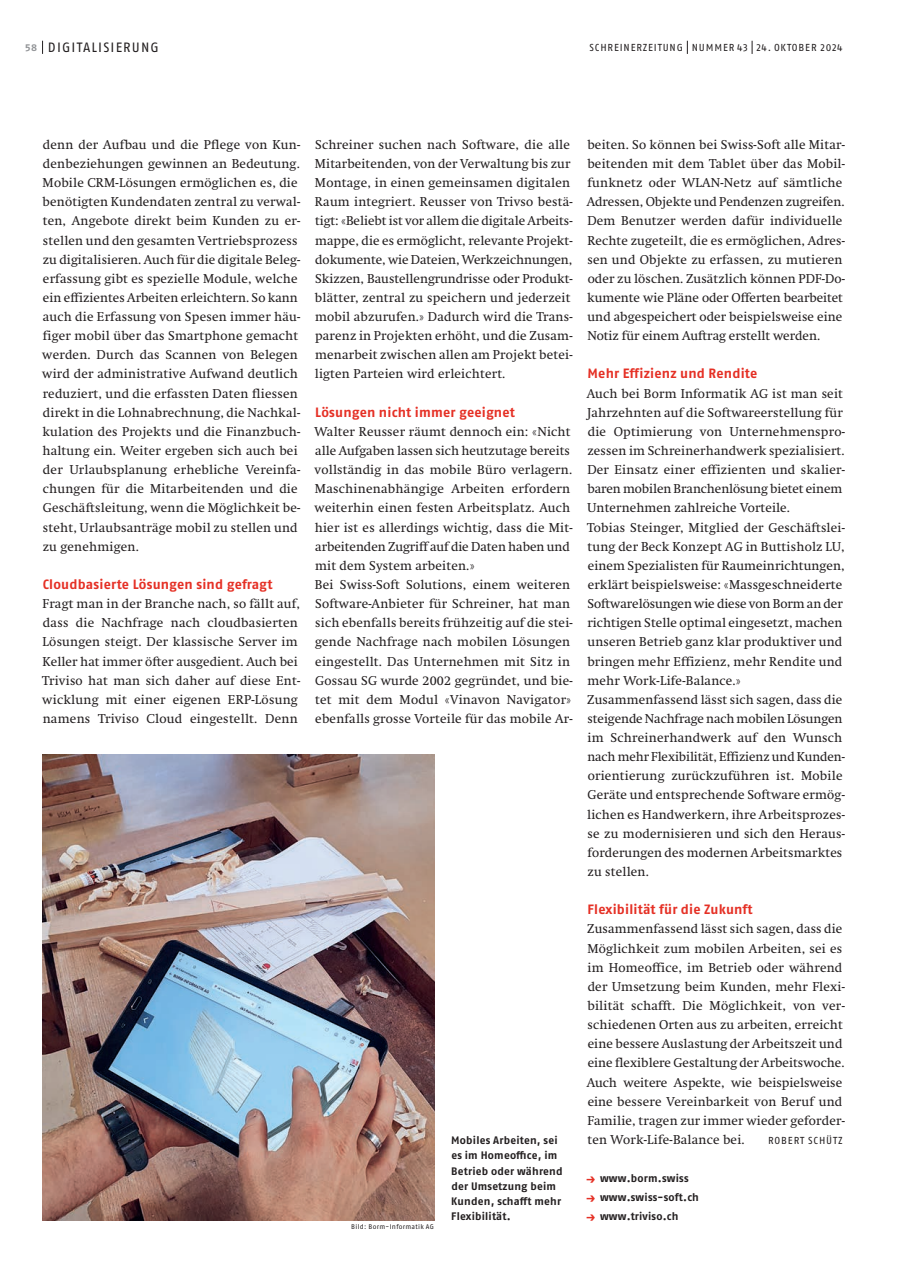
<style>
.page{position:relative;width:915px;height:1263px;background:#fff}
.page>*{position:absolute;margin:0;border:0;box-sizing:border-box;transform-origin:0 0}
.t1{font:700 13.5px "Fago OT";letter-spacing:.015em;color:#e53025}
.t2{font:13.5px "Fago OT";letter-spacing:.085em;color:#231f20}
.t3{font:12.75px/19.2px "Swift";letter-spacing:.02em;color:#231f20}
.t4{font:700 10.8px/15.3px "Fago OT";letter-spacing:.02em;color:#231f20}
.t5{font:10.2px "Fago OT";letter-spacing:.085em;color:#231f20}
.t6{font:6.75px "Fago OT";letter-spacing:.04em;color:#231f20}
.s1{font-weight:700;font-size:10.2px;color:#939598}
.s2{font-size:12px;color:#e53025}
</style>
<div class="page">
<img style="left:43px;top:755px;width:391px;height:465px">
<svg style="left:42px;top:41px;width:1px;height:13px"></svg>
<svg style="left:686px;top:41px;width:1px;height:13px"></svg>
<svg style="left:751px;top:41px;width:1px;height:13px"></svg>
<p class="t2" style="left:25px;top:39px;width:135px"><span class="s1">58</span> DIGITALISIERUNG</p>
<p class="t5" style="left:589px;top:41px;width:25px">SCHREINER</p>
<p class="t5" style="left:642px;top:41px;width:26px">ZEITUNG</p>
<p class="t5" style="left:688px;top:41px;width:106px">NUMMER 43 24. OKTOB</p>
<p class="t5" style="left:805px;top:41px;width:39px">ER 2024</p>
<p class="t3" style="left:42px;top:135px;width:259px">denn der Aufbau und die Pflege von Kun&shy;denbeziehungen gewinnen an Bedeutung.<br>Mobile CRM-Lösungen ermöglichen es, die benötigten Kundendaten zentral zu verwal&shy;ten, Angebote direkt beim Kunden zu er&shy;stellen und den gesamten Vertriebsprozess zu digitalisieren. Auch für die digitale Beleg&shy;erfassung gibt es spezielle Module, welche ein effizientes Arbeiten erleichtern. So kann auch die Erfassung von Spesen immer häu&shy;figer mobil über das Smartphone gemacht werden. Durch das Scannen von Belegen wird der administrative Aufwand deutlich reduziert, und die erfassten Daten fliessen direkt in die Lohnabrechnung, die Nachkal&shy;kulation des Projekts und die Finanzbuch&shy;haltung ein. Weiter ergeben sich auch bei der Urlaubsplanung erhebliche Vereinfa&shy;chungen für die Mitarbeitenden und die Geschäftsleitung, wenn die Möglichkeit be&shy;steht, Urlaubsanträge mobil zu stellen und zu genehmigen.</p>
<p class="t1" style="left:43px;top:576px;width:231px">Cloudbasierte Lösungen sind gefragt</p>
<p class="t3" style="left:42px;top:594px;width:259px">Fragt man in der Branche nach, so fällt auf, dass die Nachfrage nach cloudbasierten Lösungen steigt. Der klassische Server im Keller hat immer öfter ausgedient. Auch bei Triviso hat man sich daher auf diese Ent&shy;wicklung mit einer eigenen ERP-Lösung namens Triviso Cloud eingestellt. Denn</p>
<p class="t3" style="left:315px;top:135px;width:259px">Schreiner suchen nach Software, die alle Mitarbeitenden, von der Verwaltung bis zur Montage, in einen gemeinsamen digitalen Raum integriert. Reusser von Trivso bestä&shy;tigt: «Beliebt ist vor allem die digitale Arbeits&shy;mappe, die es ermöglicht, relevante Projekt&shy;dokumente, wie Dateien, Werkzeichnungen, Skizzen, Baustellengrundrisse oder Produkt&shy;blätter, zentral zu speichern und jederzeit mobil abzurufen.» Dadurch wird die Trans&shy;parenz in Projekten erhöht, und die Zusam&shy;menarbeit zwischen allen am Projekt betei&shy;ligten Parteien wird erleichtert.</p>
<p class="t1" style="left:315px;top:404px;width:201px">Lösungen nicht immer geeignet</p>
<p class="t3" style="left:314px;top:422px;width:259px">Walter Reusser räumt dennoch ein: «Nicht alle Aufgaben lassen sich heutzutage bereits vollständig in das mobile Büro verlagern.<br>Maschinenabhängige Arbeiten erfordern weiterhin einen festen Arbeitsplatz. Auch hier ist es allerdings wichtig, dass die Mit&shy;arbeitenden Zugriff auf die Daten haben und mit dem System arbeiten.»<br>Bei Swiss-Soft Solutions, einem weiteren Software-Anbieter für Schreiner, hat man sich ebenfalls bereits frühzeitig auf die stei&shy;gende Nachfrage nach mobilen Lösungen eingestellt. Das Unternehmen mit Sitz in Gossau SG wurde 2002 gegründet, und bie&shy;tet mit dem Modul «Vinavon Navigator» ebenfalls grosse Vorteile für das mobile Ar-</p>
<p class="t6" style="left:351px;top:1222px;width:80px">BILD: BORM-I NFORMATIK AG</p>
<p class="t4" style="left:451px;top:1132px;width:113px">Mobiles Arbeiten, sei es im Homeoffice, im<br>Betrieb oder während der Umsetzung beim<br>Kunden, schafft mehr<br>Flexibilität.</p>
<p class="t3" style="left:586px;top:135px;width:260px">beiten. So können bei Swiss-Soft alle Mitar&shy;beitenden mit dem Tablet über das Mobil&shy;funknetz oder WLAN-Netz auf sämtliche Adressen, Objekte und Pendenzen zugreifen.<br>Dem Benutzer werden dafür individuelle Rechte zugeteilt, die es ermöglichen, Adres&shy;sen und Objekte zu erfassen, zu mutieren oder zu löschen. Zusätzlich können PDF-Do&shy;kumente wie Pläne oder Offerten bearbeitet und abgespeichert oder beispielsweise eine Notiz für einem Auftrag erstellt werden.</p>
<p class="t1" style="left:587px;top:366px;width:171px">Mehr Effizienz und Rendite</p>
<p class="t3" style="left:586px;top:384px;width:260px">Auch bei Borm Informatik AG ist man seit Jahrzehnten auf die Softwareerstellung für die Optimierung von Unternehmenspro&shy;zessen im Schreinerhandwerk spezialisiert.<br>Der Einsatz einer effizienten und skalier&shy;baren mobilen Branchenlösung bietet einem Unternehmen zahlreiche Vorteile.<br>Tobias Steinger, Mitglied der Geschäftslei&shy;tung der Beck Konzept AG in Buttisholz LU, einem Spezialisten für Raumeinrichtungen, erklärt beispielsweise: «Massgeschneiderte Softwarelösungen wie diese von Borm an der richtigen Stelle optimal eingesetzt, machen unseren Betrieb ganz klar produktiver und bringen mehr Effizienz, mehr Rendite und mehr Work-Life-Balance.» Zusammenfassend lässt sich sagen, dass die steigende Nachfrage nach mobilen Lösungen im Schreinerhandwerk auf den Wunsch nach mehr Flexibilität, Effizienz und Kunden&shy;orientierung zurückzuführen ist. Mobile Geräte und entsprechende Software ermög&shy;lichen es Handwerkern, ihre Arbeitsprozes&shy;se zu modernisieren und sich den Heraus&shy;forderungen des modernen Arbeitsmarktes zu stellen.</p>
<p class="t1" style="left:587px;top:901px;width:166px">Flexibilität für die Zukunft</p>
<p class="t3" style="left:586px;top:919px;width:260px">Zusammenfassend lässt sich sagen, dass die Möglichkeit zum mobilen Arbeiten, sei es im Homeoffice, im Betrieb oder während der Umsetzung beim Kunden, mehr Flexi&shy;bilität schafft. Die Möglichkeit, von ver&shy;schiedenen Orten aus zu arbeiten, erreicht eine bessere Auslastung der Arbeitszeit und eine flexiblere Gestaltung der Arbeitswoche.<br>Auch weitere Aspekte, wie beispielsweise eine bessere Vereinbarkeit von Beruf und Familie, tragen zur immer wieder geforder&shy;ten Work-Life-Balance bei.</p>
<p class="t5" style="left:767px;top:1134px;width:76px">ROBERT SCHÜTZ</p>
<p class="t4" style="left:585px;top:1171px;width:104px"><span class="s2">→</span> www.borm.swiss</p>
<p class="t4" style="left:585px;top:1190px;width:115px"><span class="s2">→</span> www.swiss-soft.ch</p>
<p class="t4" style="left:585px;top:1209px;width:94px"><span class="s2">→</span> www.triviso.ch</p>
</div>
